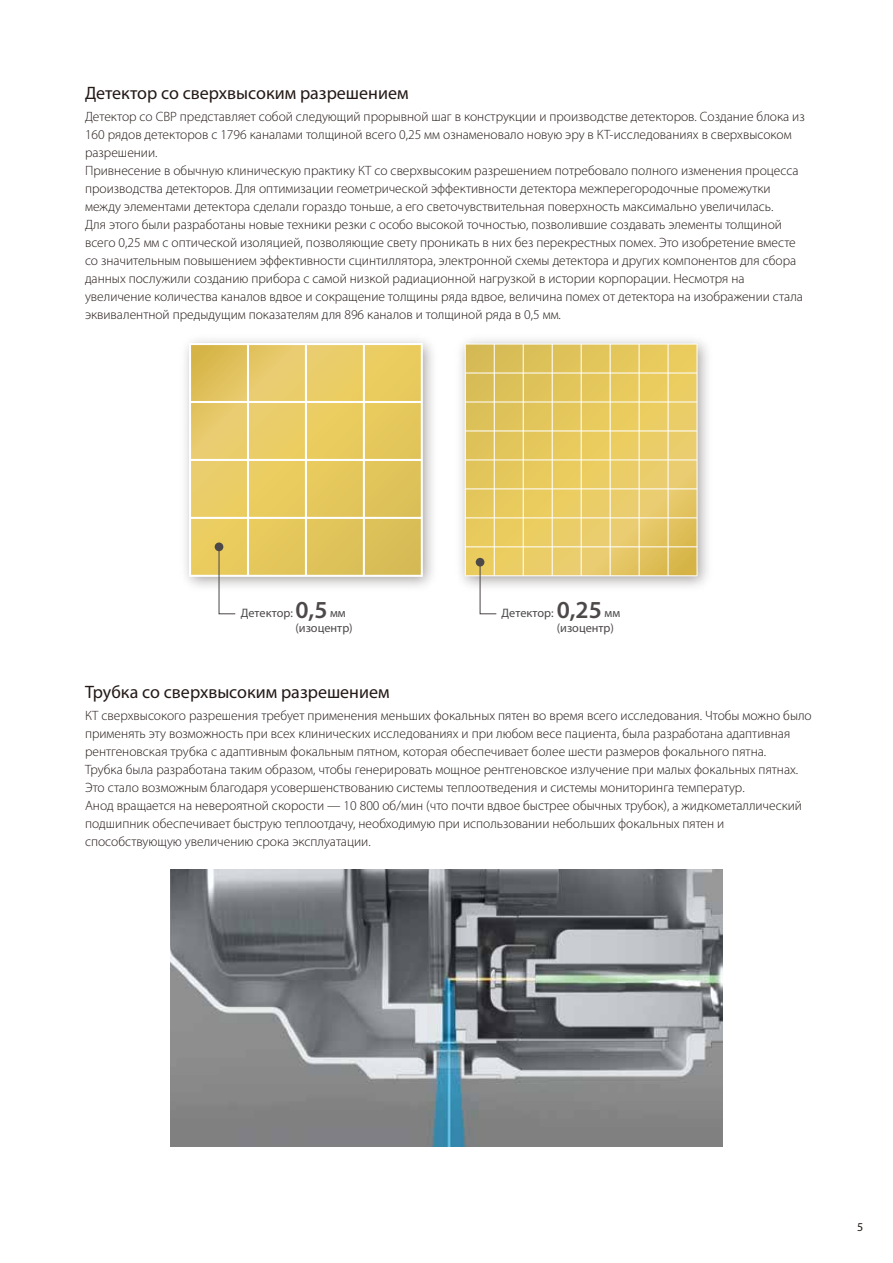
<style>
.page{position:relative;width:893px;height:1263px;background:#fff}
.page>*{position:absolute;margin:0;border:0;box-sizing:border-box;transform-origin:0 0}
.t1{font:18px "Myriad Pro";color:#231916}
.t2{font:300 13.5px/18px "Myriad Pro";color:#231916}
.t3{font:12.3px/14.2px "Myriad Pro";color:#4d4949}
.t4{font:12px "Myriad Pro";color:#231916}
.s1{font-weight:600;font-size:24.6px}
</style>
<div class="page">
<img style="left:460px;top:339px;width:248px;height:246px">
<svg style="left:188px;top:342px;width:236px;height:236px;background:#e7cc6f"></svg>
<div style="left:215px;top:542px;width:8px;height:9px;background:#4d4949;border-radius:50%"></div>
<svg style="left:218px;top:546px;width:18px;height:69px"></svg>
<svg style="left:465px;top:344px;width:232px;height:271px;background:#e8d17f"></svg>
<img style="left:170px;top:870px;width:553px;height:276px">
<h1 class="t1" style="left:85px;top:81px;width:325px">Детектор со сверхвысоким разрешением</h1>
<p class="t2" style="left:85px;top:107px;width:721px">Детектор со СВР представляет собой следующий прорывной шаг в конструкции и производстве детекторов. Создание блока из 160 рядов детекторов с 1796 каналами толщиной всего 0,25 мм ознаменовало новую эру в КТ-исследованиях в сверхвысоком разрешении.<br>Привнесение в обычную клиническую практику КТ со сверхвысоким разрешением потребовало полного изменения процесса производства детекторов. Для оптимизации геометрической эффективности детектора межперегородочные промежутки между элементами детектора сделали гораздо тоньше, а его светочувствительная поверхность максимально увеличилась.<br>Для этого были разработаны новые техники резки с особо высокой точностью, позволившие создавать элементы толщиной всего 0,25 мм с оптической изоляцией, позволяющие свету проникать в них без перекрестных помех. Это изобретение вместе со значительным повышением эффективности сцинтиллятора, электронной схемы детектора и других компонентов для сбора данных послужили созданию прибора с самой низкой радиационной нагрузкой в истории корпорации. Несмотря на увеличение количества каналов вдвое и сокращение толщины ряда вдвое, величина помех от детектора на изображении стала эквивалентной предыдущим показателям для 896 каналов и толщиной ряда в 0,5 мм.</p>
<p class="t3" style="left:295px;top:606px;width:59px;text-indent:-55px">Детектор: <span class="s1">0,5</span> мм (изоцентр)</p>
<p class="t3" style="left:557px;top:606px;width:65px;text-indent:-55px">Детектор: <span class="s1">0,25</span> мм (изоцентр)</p>
<h1 class="t1" style="left:85px;top:681px;width:306px">Трубка со сверхвысоким разрешением</h1>
<p class="t2" style="left:85px;top:707px;width:728px">КТ сверхвысокого разрешения требует применения меньших фокальных пятен во время всего исследования. Чтобы можно было применять эту возможность при всех клинических исследованиях и при любом весе пациента, была разработана адаптивная рентгеновская трубка с адаптивным фокальным пятном, которая обеспечивает более шести размеров фокального пятна.<br>Трубка была разработана таким образом, чтобы генерировать мощное рентгеновское излучение при малых фокальных пятнах.<br>Это стало возможным благодаря усовершенствованию системы теплоотведения и системы мониторинга температур.<br>Анод вращается на невероятной скорости — 10 800 об/мин (что почти вдвое быстрее обычных трубок), а жидкометаллический подшипник обеспечивает быструю теплоотдачу, необходимую при использовании небольших фокальных пятен и способствующую увеличению срока эксплуатации.</p>
<p class="t4" style="left:857px;top:1220px;width:8px">5</p>
</div>
